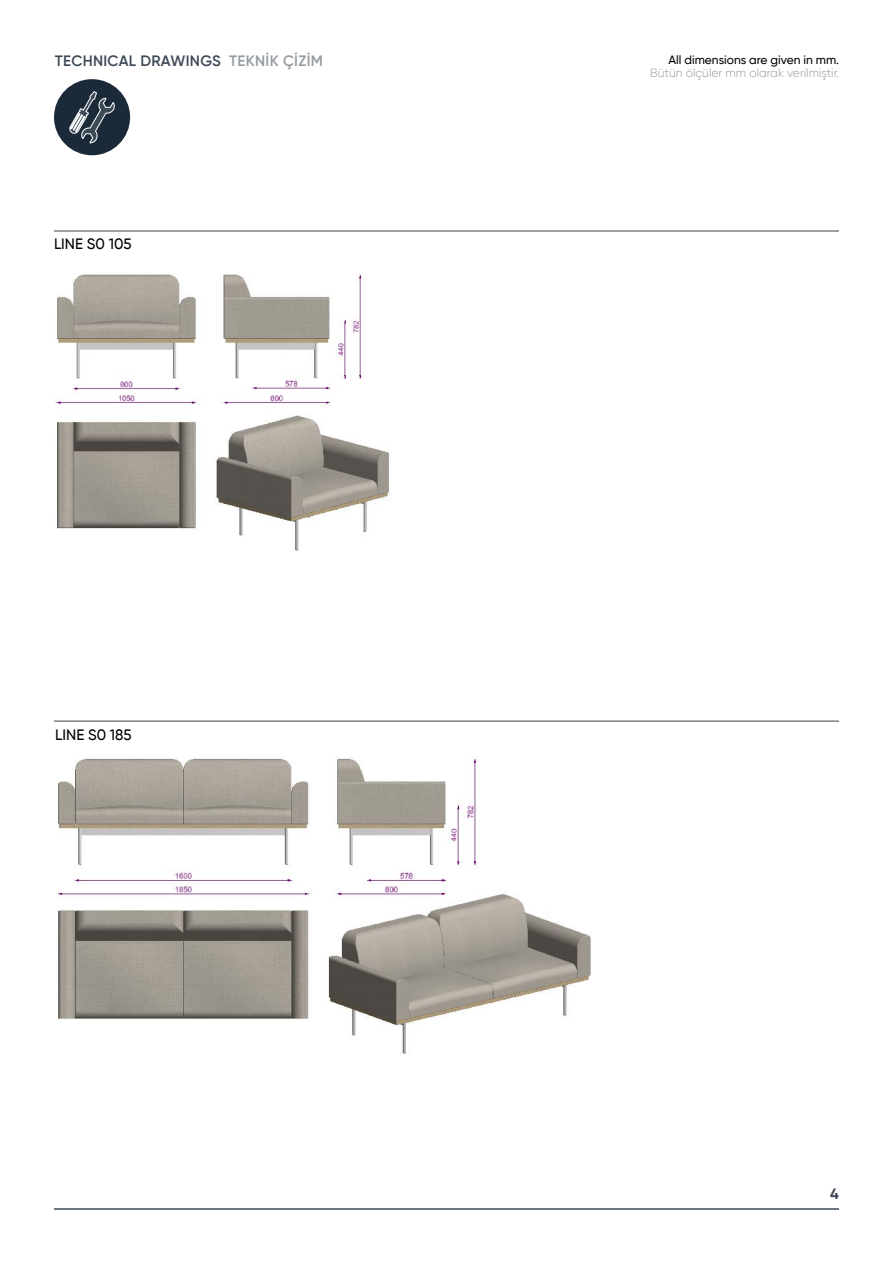
<style>
.page{position:relative;width:893px;height:1263px;background:#fff}
.page>*{position:absolute;margin:0;border:0;box-sizing:border-box;transform-origin:0 0}
.t1{font:600 15px "Gilroy";letter-spacing:.02em;color:#3e4957}
.t2{font:500 15px "Gilroy";color:#000}
.t3{font:700 15px "Gilroy";color:#3f4a59}
.t4{font:300 12px "Gilroy";color:#959ba0}
.t5{font:500 12px "Gilroy";color:#000}
.s1{color:#959ba0}
</style>
<div class="page">
<hr style="left:54px;top:1208px;width:785px;height:2px;background:#3f4a59">
<img style="left:54px;top:272px;width:335px;height:279px">
<img style="left:58px;top:757px;width:534px;height:297px">
<hr style="left:54px;top:230px;width:785px;height:2px;background:#000">
<hr style="left:54px;top:720px;width:785px;height:2px;background:#000">
<div style="left:54px;top:79px;width:76px;height:76px;background:#1b2a38;border-radius:50%"></div>
<svg style="left:69px;top:91px;width:46px;height:53px"></svg>
<p class="t1" style="left:55px;top:51px;width:270px">TECHNICAL DRAWINGS <span class="s1">TEKNİK ÇİZİM</span></p>
<p class="t5" style="left:669px;top:52px;width:172px">All dimensions are given in mm.</p>
<p class="t4" style="left:650px;top:66px;width:191px">Bütün ölçüler mm olarak verilmiştir.</p>
<p class="t2" style="left:54px;top:235px;width:79px">LINE S0 105</p>
<p class="t2" style="left:55px;top:725px;width:78px">LINE S0 185</p>
<p class="t3" style="left:830px;top:1185px;width:10px">4</p>
</div>
